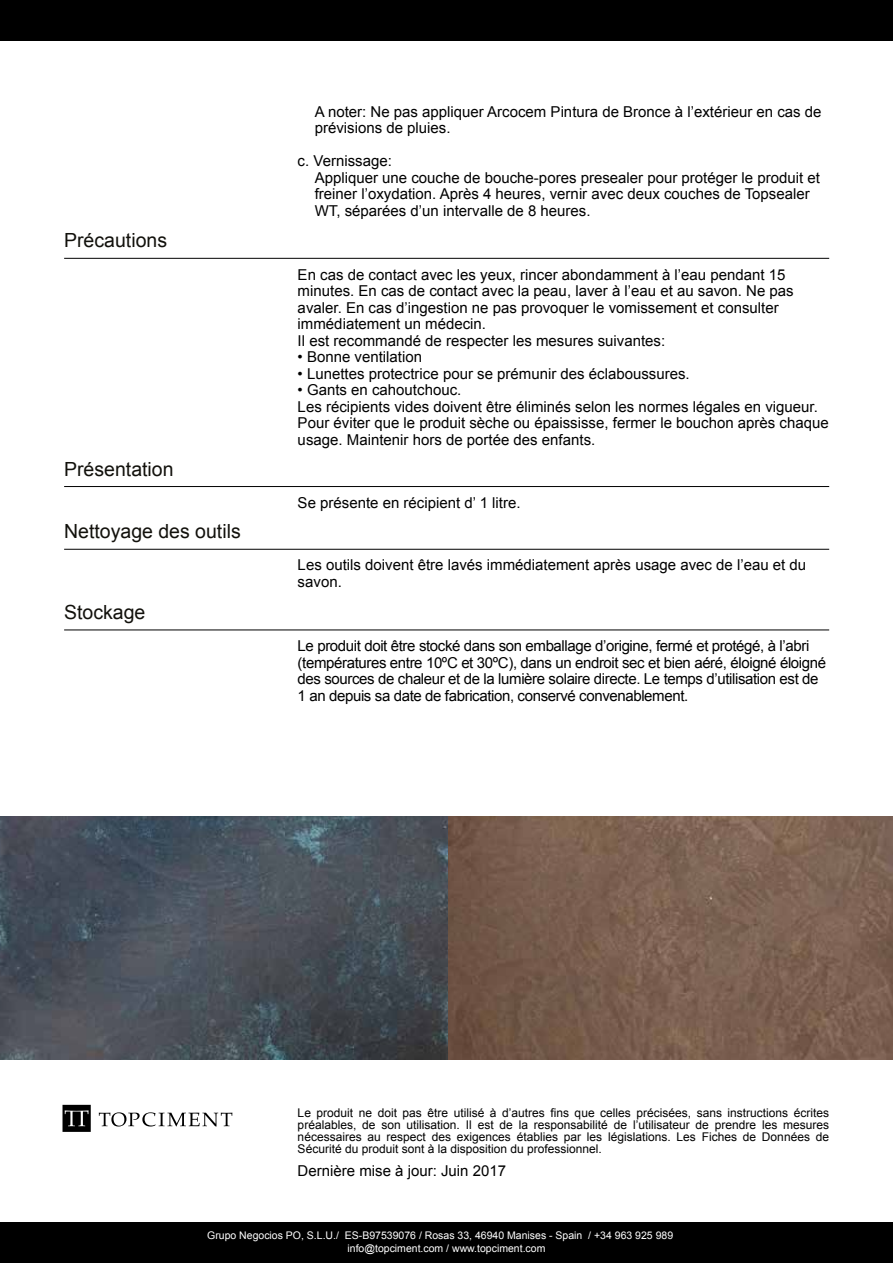
<style>
.page{position:relative;width:893px;height:1263px;background:#fff}
.page>*{position:absolute;margin:0;border:0;box-sizing:border-box;transform-origin:0 0}
.t1{font:19.5px "Arial";color:#12110c}
.t2{font:15px/16.5px "Arial";color:#000}
.t3{font:15px/16.5px "Arial";letter-spacing:-.025em;color:#000}
.t4{font:12px/12px "Arial";color:#000;text-align:justify}
.t5{font:10.5px "Arial";color:#fff}
</style>
<div class="page">
<div style="left:0;top:0;width:893px;height:41px;background:#000"></div>
<div style="left:0;top:1222px;width:893px;height:41px;background:#000"></div>
<img style="left:1px;top:817px;width:892px;height:243px">
<svg style="left:99px;top:1112px;width:133px;height:14px"></svg>
<svg style="left:63px;top:1105px;width:28px;height:27px"></svg>
<hr style="left:64px;top:258px;width:765px;height:1px;background:#000">
<hr style="left:64px;top:486px;width:765px;height:1px;background:#000">
<hr style="left:64px;top:549px;width:765px;height:1px;background:#000">
<hr style="left:64px;top:629px;width:765px;height:1px;background:#000">
<h1 class="t1" style="left:64px;top:228px;width:104px">Précautions</h1>
<h1 class="t1" style="left:64px;top:456px;width:111px">Présentation</h1>
<h1 class="t1" style="left:64px;top:519px;width:178px">Nettoyage des outils</h1>
<h1 class="t1" style="left:64px;top:599px;width:83px">Stockage</h1>
<p class="t2" style="left:315px;top:104px;width:508px">A noter: Ne pas appliquer Arcocem Pintura de Bronce à l’extérieur en cas de prévisions de pluies.</p>
<p class="t2" style="left:315px;top:153px;width:507px;text-indent:-17px">c. Vernissage:<br>Appliquer une couche de bouche-pores presealer pour protéger le produit et freiner l’oxydation. Après 4 heures, vernir avec deux couches de Topsealer WT, séparées d’un intervalle de 8 heures.</p>
<p class="t2" style="left:298px;top:266px;width:498px">En cas de contact avec les yeux, rincer abondamment à l’eau pendant 15 minutes. En cas de contact avec la peau, laver à l’eau et au savon. Ne pas avaler. En cas d’ingestion ne pas provoquer le vomissement et consulter immédiatement un médecin.<br>Il est recommandé de respecter les mesures suivantes:</p>
<p class="t2" style="left:298px;top:349px;width:126px">• Bonne ventilation</p>
<p class="t2" style="left:298px;top:365px;width:394px">• Lunettes protectrice pour se prémunir des éclaboussures.</p>
<p class="t2" style="left:298px;top:382px;width:533px">• Gants en cahoutchouc.<br>Les récipients vides doivent être éliminés selon les normes légales en vigueur.<br>Pour éviter que le produit sèche ou épaississe, fermer le bouchon après chaque usage. Maintenir hors de portée des enfants.</p>
<p class="t2" style="left:298px;top:494px;width:224px">Se présente en récipient d’ 1 litre.</p>
<p class="t2" style="left:298px;top:557px;width:510px">Les outils doivent être lavés immédiatement après usage avec de l’eau et du savon.</p>
<p class="t3" style="left:298px;top:638px;width:530px">Le produit doit être stocké dans son emballage d’origine, fermé et protégé, à l’abri (températures entre 10ºC et 30ºC), dans un endroit sec et bien aéré, éloigné éloigné des sources de chaleur et de la lumière solaire directe. Le temps d’utilisation est de 1 an depuis sa date de fabrication, conservé convenablement.</p>
<p class="t4" style="left:298px;top:1106px;width:533px">Le produit ne doit pas être utilisé à d’autres fins que celles précisées, sans instructions écrites préalables, de son utilisation. Il est de la responsabilité de l’utilisateur de prendre les mesures nécessaires au respect des exigences établies par les législations. Les Fiches de Données de Sécurité du produit sont à la disposition du professionnel.</p>
<p class="t2" style="left:298px;top:1162px;width:210px">Dernière mise à jour: Juin 2017</p>
<p class="t5" style="left:207px;top:1228px;width:468px">Grupo Negocios PO, S.L.U./ ES-B97539076 / Rosas 33, 46940 Manises - Spain / +34 963 925 989</p>
<p class="t5" style="left:347px;top:1241px;width:199px">info@topciment.com / www.topciment.com</p>
</div>
